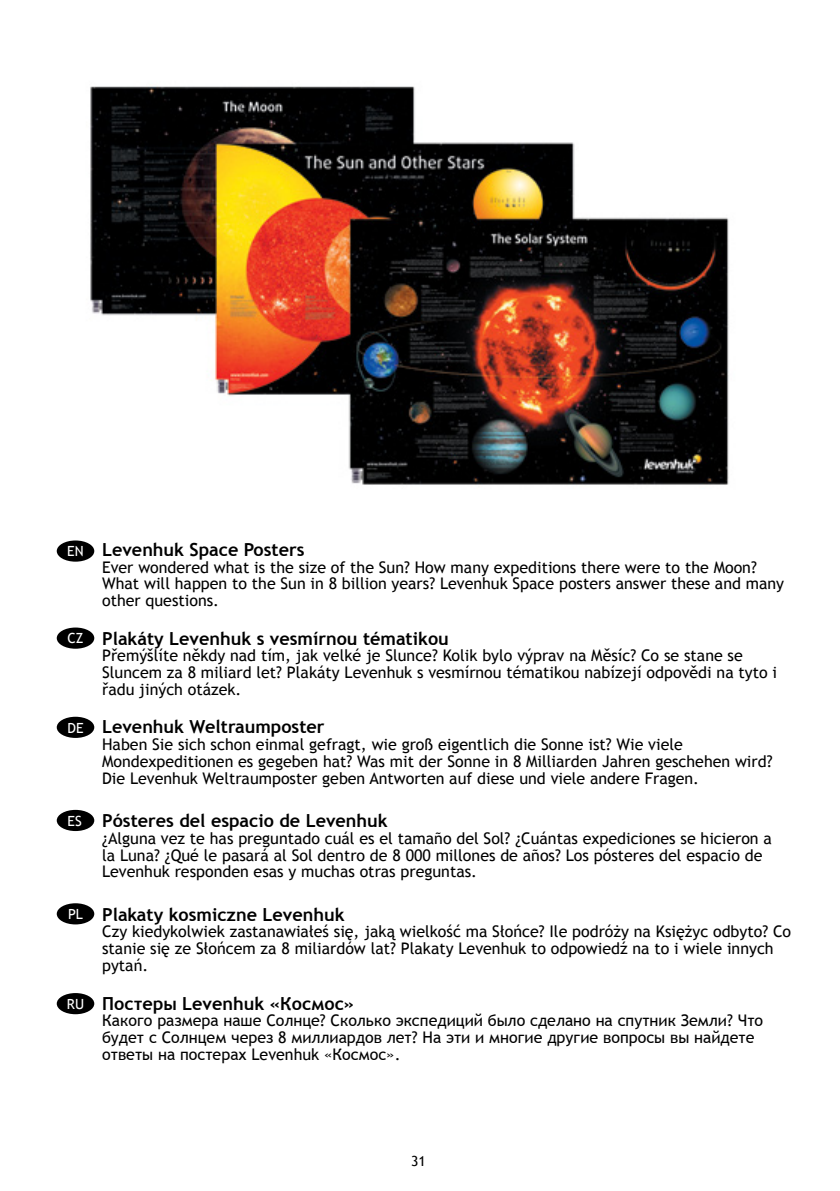
<style>
.page{position:relative;width:840px;height:1191px;background:#fff}
.page>*{position:absolute;margin:0;border:0;box-sizing:border-box;transform-origin:0 0}
.t1{font:700 18px "Trebuchet MS";color:#000}
.t2{font:16px/16.8px "Trebuchet MS";color:#000}
.t3{font:14px "Trebuchet MS";letter-spacing:.01em;color:#fff}
.t4{font:14px "Trebuchet MS";color:#000}
</style>
<div class="page">
<img style="left:90px;top:86px;width:639px;height:399px">
<div style="left:57px;top:540px;width:37px;height:21px;background:#000;border-radius:50%"></div>
<div style="left:57px;top:627px;width:37px;height:21px;background:#000;border-radius:50%"></div>
<div style="left:57px;top:716px;width:37px;height:22px;background:#000;border-radius:50%"></div>
<div style="left:57px;top:810px;width:37px;height:21px;background:#000;border-radius:50%"></div>
<div style="left:57px;top:903px;width:37px;height:21px;background:#000;border-radius:50%"></div>
<div style="left:57px;top:993px;width:37px;height:21px;background:#000;border-radius:50%"></div>
<p class="t3" style="left:67px;top:542px;width:18px">EN</p>
<p class="t3" style="left:67px;top:629px;width:18px">СZ</p>
<p class="t3" style="left:67px;top:718px;width:18px">DE</p>
<p class="t3" style="left:67px;top:811px;width:16px">ES</p>
<p class="t3" style="left:68px;top:905px;width:16px">PL</p>
<p class="t3" style="left:67px;top:995px;width:19px">RU</p>
<p class="t1" style="left:102px;top:538px;width:204px">Levenhuk Space Posters</p>
<p class="t2" style="left:102px;top:558px;width:683px">Ever wondered what is the size of the Sun? How many expeditions there were to the Moon?<br>What will happen to the Sun in 8 billion years? Levenhuk Space posters answer these and many other questions.</p>
<p class="t1" style="left:102px;top:627px;width:348px">Plakáty Levenhuk s vesmírnou tématikou</p>
<p class="t2" style="left:102px;top:647px;width:676px">Přemýšlíte někdy nad tím, jak velké je Slunce? Kolik bylo výprav na Měsíc? Co se stane se<br>Sluncem za 8 miliard let? Plakáty Levenhuk s vesmírnou tématikou nabízejí odpovědi na tyto i řadu jiných otázek.</p>
<p class="t1" style="left:102px;top:716px;width:224px">Levenhuk Weltraumposter</p>
<p class="t2" style="left:102px;top:736px;width:671px">Haben Sie sich schon einmal gefragt, wie groß eigentlich die Sonne ist? Wie viele<br>Mondexpeditionen es gegeben hat? Was mit der Sonne in 8 Milliarden Jahren geschehen wird?<br>Die Levenhuk Weltraumposter geben Antworten auf diese und viele andere Fragen.</p>
<p class="t1" style="left:102px;top:809px;width:287px">Pósteres del espacio de Levenhuk</p>
<p class="t2" style="left:102px;top:829px;width:671px">¿Alguna vez te has preguntado cuál es el tamaño del Sol? ¿Cuántas expediciones se hicieron a la Luna? ¿Qué le pasará al Sol dentro de 8 000 millones de años? Los pósteres del espacio de<br>Levenhuk responden esas y muchas otras preguntas.</p>
<p class="t1" style="left:102px;top:903px;width:244px">Plakaty kosmiczne Levenhuk</p>
<p class="t2" style="left:102px;top:923px;width:690px">Czy kiedykolwiek zastanawiałeś się, jaką wielkość ma Słońce? Ile podróży na Księżyc odbyto? Co stanie się ze Słońcem za 8 miliardów lat? Plakaty Levenhuk to odpowiedź na to i wiele innych pytań.</p>
<p class="t1" style="left:102px;top:992px;width:254px">Постеры Levenhuk «Космос»</p>
<p class="t2" style="left:102px;top:1012px;width:662px">Какого размера наше Солнце? Сколько экспедиций было сделано на спутник Земли? Что будет с Солнцем через 8 миллиардов лет? На эти и многие другие вопросы вы найдете ответы на постерах Levenhuk «Космос».</p>
<p class="t4" style="left:411px;top:1152px;width:16px">31</p>
</div>
